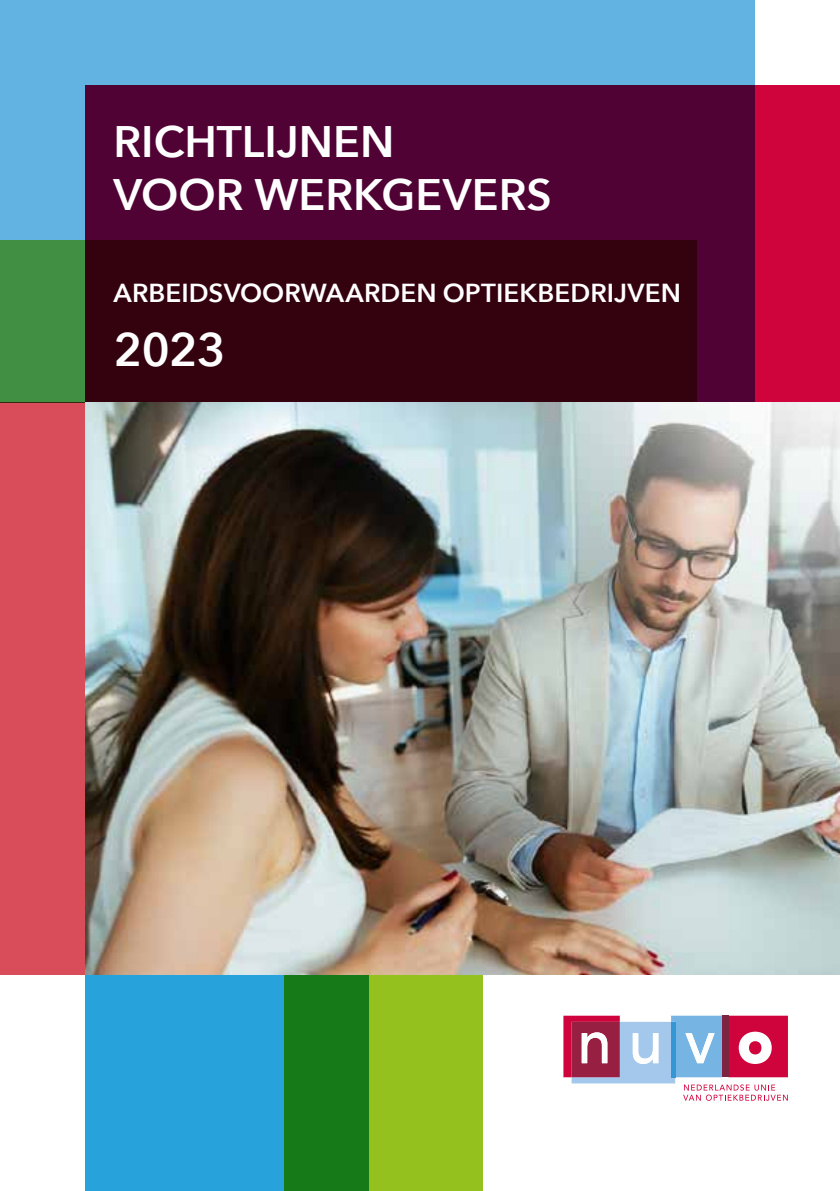
<style>
.page{position:relative;width:840px;height:1191px;background:#fff}
.page>*{position:absolute;margin:0;border:0;box-sizing:border-box;transform-origin:0 0}
.t1{font:600 47px "Avenir Next";color:#fff}
.t2{font:600 44px/52.8px "Avenir Next";color:#fff}
.t3{font:600 26px "Avenir Next";letter-spacing:.005em;color:#fff}
</style>
<div class="page">
<div style="left:0;top:0;width:754px;height:402px;background:#63b3e2"></div>
<svg style="left:85px;top:85px;width:754px;height:317px;background:#680236"></svg>
<svg style="left:0;top:240px;width:696px;height:162px;background:#351215"></svg>
<div style="left:283px;top:974px;width:199px;height:217px;background:#95c11f"></div>
<svg style="left:85px;top:974px;width:284px;height:217px;background:#2296a0"></svg>
<svg style="left:563px;top:1015px;width:224px;height:85px"></svg>
<div style="left:0;top:402px;width:85px;height:572px;background:#d94c59"></div>
<img style="left:85px;top:402px;width:754px;height:572px">
<h2 class="t2" style="left:113px;top:115px;width:439px">RICHTLIJNEN<br>VOOR WERKGEVERS</h2>
<p class="t3" style="left:113px;top:271px;width:568px">ARBEIDSVOORWAARDEN OPTIEKBEDRIJVEN</p>
<h1 class="t1" style="left:113px;top:309px;width:114px">2023</h1>
</div>
